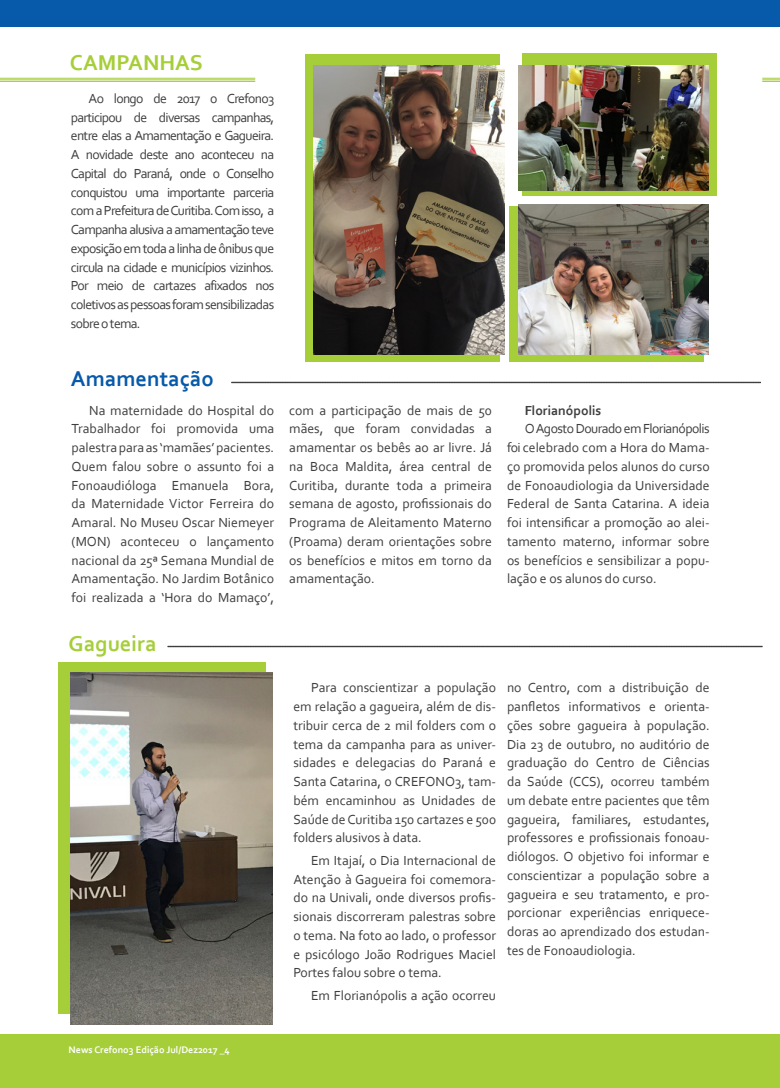
<style>
.page{position:relative;width:780px;height:1088px;background:#fff}
.page>*{position:absolute;margin:0;border:0;box-sizing:border-box;transform-origin:0 0}
.Titulo{font:700 22.5px "Corbel";color:#a6ce39}
.Titulo-2{font:700 22.5px "Corbel";color:#0759a9}
.Texto{font:13.75px/18.8px "Corbel";color:#3e3e3f;text-align:justify}
.Texto-2{font:700 13.75px "Corbel";color:#3e3e3f}
.t1{font:700 10px "Corbel";color:#fff}
</style>
<div class="page">
<div style="left:0;top:1035px;width:780px;height:53px;background:#a6ce39"></div>
<svg style="left:168px;top:646px;width:594px;height:1px"></svg>
<div style="left:306px;top:54px;width:194px;height:307px;background:#a6ce39"></div>
<div style="left:58px;top:662px;width:208px;height:351px;background:#a6ce39"></div>
<div style="left:522px;top:54px;width:194px;height:142px;background:#a6ce39"></div>
<div style="left:509px;top:206px;width:195px;height:155px;background:#a6ce39"></div>
<img style="left:518px;top:204px;width:191px;height:150px">
<img style="left:518px;top:66px;width:191px;height:125px">
<img style="left:314px;top:66px;width:190px;height:288px">
<div style="left:0;top:0;width:780px;height:27px;background:#0759a9"></div>
<hr style="left:0;top:81px;width:255px;height:1px;background:#a6ce39">
<hr style="left:0;top:79px;width:255px;height:1px;background:#a6ce39">
<hr style="left:0;top:78px;width:255px;height:1px;background:#a6ce39">
<svg style="left:762px;top:78px;width:18px;height:4px"></svg>
<img style="left:70px;top:672px;width:203px;height:352px">
<svg style="left:231px;top:382px;width:529px;height:1px"></svg>
<p class="Titulo" style="left:70px;top:48px;width:134px">CAMPANHAS</p>
<p class="Texto" style="left:71px;top:89px;width:205px;text-indent:18px">Ao longo de 2017 o Crefono3 participou de diversas campanhas, entre elas a Amamentação e Gagueira.<br>A novidade deste ano aconteceu na Capital do Paraná, onde o Conselho conquistou uma importante parceria com a Prefeitura de Curitiba. Com isso, a Campanha alusiva a amamentação teve exposição em toda a linha de ônibus que circula na cidade e municípios vizinhos.<br>Por meio de cartazes afixados nos coletivos as pessoas foram sensibilizadas sobre o tema.</p>
<p class="Titulo-2" style="left:71px;top:365px;width:144px">Amamentação</p>
<p class="Texto" style="left:71px;top:400px;width:204px;text-indent:18px">Na maternidade do Hospital do Trabalhador foi promovida uma palestra para as ‘mamães’ pacientes.<br>Quem falou sobre o assunto foi a Fonoaudióloga Emanuela Bora, da Maternidade Victor Ferreira do Amaral. No Museu Oscar Niemeyer (MON) aconteceu o lançamento nacional da 25ª Semana Mundial de Amamentação. No Jardim Botânico foi realizada a ‘Hora do Mamaço’,</p>
<p class="Texto" style="left:289px;top:400px;width:204px">com a participação de mais de 50 mães, que foram convidadas a amamentar os bebês ao ar livre. Já na Boca Maldita, área central de Curitiba, durante toda a primeira semana de agosto, profissionais do Programa de Aleitamento Materno (Proama) deram orientações sobre os benefícios e mitos em torno da amamentação.</p>
<p class="Texto-2" style="left:524px;top:401px;width:78px">Florianópolis</p>
<p class="Texto" style="left:507px;top:419px;width:204px;text-indent:18px">O Agosto Dourado em Florianópolis foi celebrado com a Hora do Mama&shy;ço promovida pelos alunos do curso de Fonoaudiologia da Universidade Federal de Santa Catarina. A ideia foi intensificar a promoção ao alei&shy;tamento materno, informar sobre os benefícios e sensibilizar a popu&shy;lação e os alunos do curso.</p>
<p class="Titulo" style="left:69px;top:629px;width:89px">Gagueira</p>
<p class="t1" style="left:69px;top:1044px;width:163px">News Crefono3 Edição Jul/Dez2017 _4</p>
<p class="Texto" style="left:293px;top:678px;width:204px;text-indent:18px">Para conscientizar a população em relação a gagueira, além de dis&shy;tribuir cerca de 2 mil folders com o tema da campanha para as univer&shy;sidades e delegacias do Paraná e Santa Catarina, o CREFONO3, tam&shy;bém encaminhou as Unidades de Saúde de Curitiba 150 cartazes e 500 folders alusivos à data.</p>
<p class="Texto" style="left:293px;top:850px;width:204px;text-indent:18px">Em Itajaí, o Dia Internacional de Atenção à Gagueira foi comemora&shy;do na Univali, onde diversos profis&shy;sionais discorreram palestras sobre o tema. Na foto ao lado, o professor e psicólogo João Rodrigues Maciel Portes falou sobre o tema.</p>
<p class="Texto" style="left:311px;top:985px;width:186px">Em Florianópolis a ação ocorreu</p>
<p class="Texto" style="left:507px;top:678px;width:204px">no Centro, com a distribuição de panfletos informativos e orienta&shy;ções sobre gagueira à população.<br>Dia 23 de outubro, no auditório de graduação do Centro de Ciências da Saúde (CCS), ocorreu também um debate entre pacientes que têm gagueira, familiares, estudantes, professores e profissionais fonoau&shy;diólogos. O objetivo foi informar e conscientizar a população sobre a gagueira e seu tratamento, e pro&shy;porcionar experiências enriquece&shy;doras ao aprendizado dos estudan&shy;tes de Fonoaudiologia.</p>
</div>
